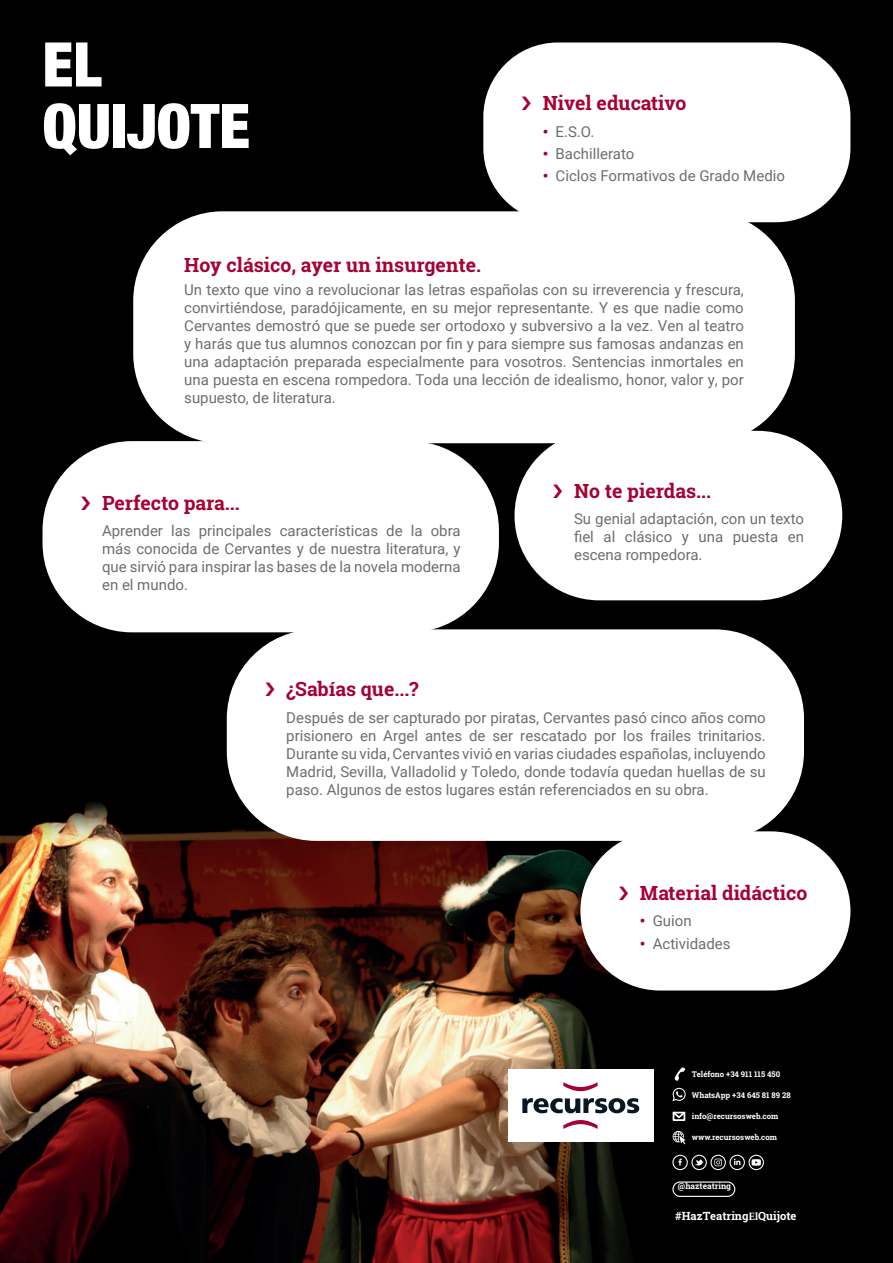
<style>
.page{position:relative;width:893px;height:1263px;background:#000}
.page>*{position:absolute;margin:0;border:0;box-sizing:border-box;transform-origin:0 0}
.t1{font:900 condensed 61.5px/61.5px "Helvetica Neue LT Std";color:#fff}
.t2{font:700 19.5px "Roboto Slab";color:#a50134}
.t3{font:15px/18px "Roboto";color:#6c6d70;text-align:justify}
.t4{font:700 11.25px "Roboto Slab";color:#fff}
.t5{font:700 8.4px "Roboto Slab";color:#fff}
.t6{font:700 7.8px "Roboto Slab";color:#fff}
.s1{font-weight:900;color:#a50134}
.s2{font-family:"Minion Pro"}
</style>
<div class="page">
<img style="left:0;top:797px;width:671px;height:466px">
<svg style="left:672px;top:1088px;width:14px;height:13px"></svg>
<div style="left:673px;top:1112px;width:12px;height:9px;border:2px solid #fff"></div>
<svg style="left:672px;top:1111px;width:14px;height:9px"></svg>
<svg style="left:673px;top:1131px;width:13px;height:13px"></svg>
<svg style="left:675px;top:1067px;width:10px;height:14px"></svg>
<div style="left:691px;top:1155px;width:16px;height:15px;border:1px solid #fff;border-radius:50%"></div>
<svg style="left:695px;top:1159px;width:9px;height:7px"></svg>
<div style="left:710px;top:1155px;width:16px;height:15px;border:1px solid #fff;border-radius:50%"></div>
<div style="left:749px;top:1155px;width:15px;height:15px;border:1px solid #fff;border-radius:50%"></div>
<div style="left:729px;top:1155px;width:16px;height:15px;border:1px solid #fff;border-radius:50%"></div>
<div style="left:672px;top:1155px;width:16px;height:15px;border:1px solid #fff;border-radius:50%"></div>
<svg style="left:678px;top:1159px;width:4px;height:6px"></svg>
<svg style="left:714px;top:1158px;width:8px;height:8px"></svg>
<svg style="left:734px;top:1158px;width:6px;height:7px"></svg>
<svg style="left:751px;top:1159px;width:10px;height:7px"></svg>
<svg style="left:672px;top:1181px;width:64px;height:16px"></svg>
<div style="left:508px;top:1069px;width:145px;height:73px;background:#fff"></div>
<svg style="left:522px;top:1098px;width:117px;height:15px"></svg>
<svg style="left:563px;top:1082px;width:35px;height:9px"></svg>
<svg style="left:563px;top:1120px;width:35px;height:9px"></svg>
<div style="left:485px;top:45px;width:363px;height:175px;background:#fff;border-radius:72px"></div>
<div style="left:483px;top:43px;width:367px;height:179px;border:4px solid #fff;border-radius:72px"></div>
<div style="left:135px;top:213px;width:658px;height:228px;background:#fff;border-radius:87px"></div>
<div style="left:133px;top:211px;width:662px;height:232px;border:4px solid #fff;border-radius:87px"></div>
<div style="left:45px;top:443px;width:452px;height:187px;background:#fff;border-radius:87px"></div>
<div style="left:43px;top:441px;width:456px;height:191px;border:4px solid #fff;border-radius:87px"></div>
<div style="left:516px;top:433px;width:324px;height:165px;background:#fff;border-radius:83px"></div>
<div style="left:514px;top:431px;width:328px;height:169px;border:4px solid #fff;border-radius:83px"></div>
<div style="left:229px;top:631px;width:573px;height:208px;background:#fff;border-radius:87px"></div>
<div style="left:227px;top:629px;width:577px;height:212px;border:4px solid #fff;border-radius:87px"></div>
<div style="left:582px;top:833px;width:266px;height:155px;background:#fff;border-radius:78px"></div>
<div style="left:580px;top:831px;width:270px;height:159px;border:4px solid #fff;border-radius:78px"></div>
<h1 class="t1" style="left:43px;top:33px;width:209px">EL<br>QUIJOTE</h1>
<h2 class="t2" style="left:543px;top:90px;width:145px">Nivel educativo</h2>
<p class="t3" style="left:543px;top:122px;width:53px"><span class="s1">•</span> E.S.O.</p>
<p class="t3" style="left:543px;top:144px;width:93px"><span class="s1">•</span> Bachillerato</p>
<p class="t3" style="left:543px;top:166px;width:244px"><span class="s1">•</span> Ciclos Formativos de Grado Medio</p>
<h2 class="t2" style="left:184px;top:252px;width:298px">Hoy clásico, ayer un insurgente.</h2>
<p class="t3" style="left:184px;top:280px;width:561px">Un texto que vino a revolucionar las letras españolas con su irreverencia y frescura, convirtiéndose, paradójicamente, en su mejor representante. Y es que nadie como Cervantes demostró que se puede ser ortodoxo y subversivo a la vez. Ven al teatro y harás que tus alumnos conozcan por fin y para siempre sus famosas andanzas en una adaptación preparada especialmente para vosotros. Sentencias inmortales en una puesta en escena rompedora. Toda una lección de idealismo, honor, valor y, por supuesto, de literatura.</p>
<h2 class="t2" style="left:102px;top:489px;width:139px">Perfecto para...</h2>
<p class="t3" style="left:102px;top:521px;width:360px">Aprender las principales características de la obra más conocida de Cervantes y de nuestra literatura, y que sirvió para inspirar las bases de la novela moderna en el mundo.</p>
<h2 class="t2" style="left:574px;top:477px;width:138px">No te pierdas...</h2>
<p class="t3" style="left:574px;top:509px;width:231px">Su genial adaptación, con un texto fiel al clásico y una puesta en escena rompedora.</p>
<h2 class="t2" style="left:286px;top:676px;width:134px">¿Sabías que...?</h2>
<p class="t3" style="left:286px;top:708px;width:481px">Después de ser capturado por piratas, Cervantes pasó cinco años como prisionero en Argel antes de ser rescatado por los frailes trinitarios.<br>Durante su vida, Cervantes vivió en varias ciudades españolas, incluyendo Madrid, Sevilla, Valladolid y Toledo, donde todavía quedan huellas de su paso. Algunos de estos lugares están referenciados en su obra.</p>
<h2 class="t2" style="left:640px;top:879px;width:169px">Material didáctico</h2>
<p class="t3" style="left:640px;top:911px;width:53px"><span class="s1">•</span> Guion</p>
<p class="t3" style="left:640px;top:934px;width:92px"><span class="s1">•</span> Actividades</p>
<p class="t6" style="left:692px;top:1068px;width:90px">Teléfono +34 911 115 450</p>
<p class="t6" style="left:692px;top:1111px;width:88px">info@recursosweb.com</p>
<p class="t6" style="left:692px;top:1090px;width:100px">WhatsApp +34 645 81 89 28</p>
<p class="t6" style="left:692px;top:1132px;width:87px">www.recursosweb.com</p>
<p class="t5" style="left:678px;top:1180px;width:55px">@hazteatring</p>
<p class="t4" style="left:675px;top:1208px;width:123px">#HazTeatring<span class="s2">El</span>Quijote</p>
</div>
